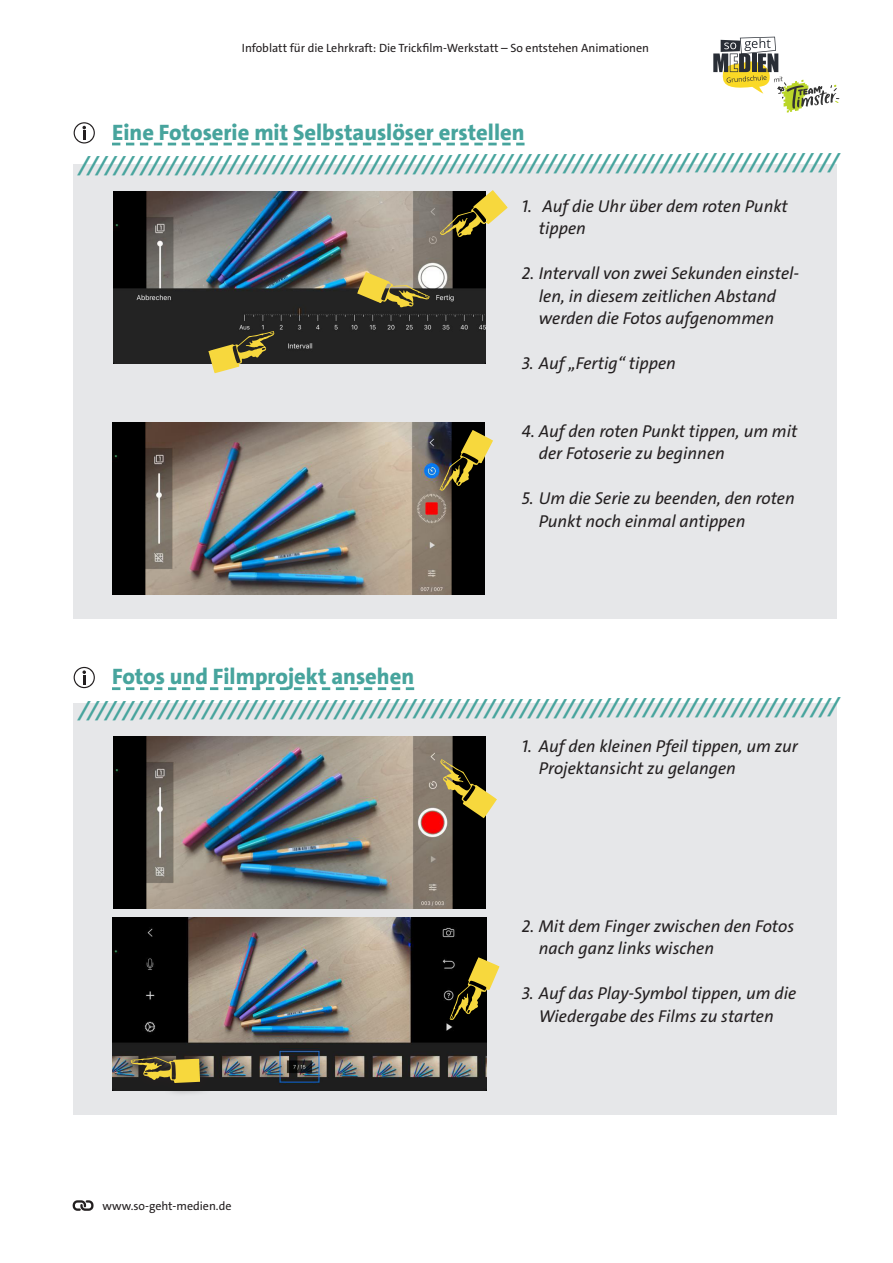
<style>
.page{position:relative;width:893px;height:1263px;background:#fff}
.page>*{position:absolute;margin:0;border:0;box-sizing:border-box;transform-origin:0 0}
.große_Überschrift_fü{font:800 22.5px "The Sans C4 s";color:#47a49d}
.gestrichelte_Linien{font:italic 700 21px "The Sans C4 s";color:#47a49d}
.t1{font:italic 17.25px/22.5px "The Sans C4 s";color:#231f20}
.t2{font:12px "The Sans C4 s";color:#231f20}
</style>
<div class="page">
<svg style="left:73px;top:1200px;width:21px;height:11px"></svg>
<svg style="left:713px;top:37px;width:126px;height:76px"></svg>
<div style="left:73px;top:164px;width:764px;height:455px;background:#e6e7e9"></div>
<svg style="left:112px;top:143px;width:413px;height:2px"></svg>
<svg style="left:74px;top:122px;width:21px;height:22px"></svg>
<img style="left:113px;top:422px;width:372px;height:172px">
<img style="left:114px;top:192px;width:372px;height:172px">
<div style="left:73px;top:703px;width:764px;height:411px;background:#e6e7e9"></div>
<svg style="left:112px;top:687px;width:302px;height:3px"></svg>
<svg style="left:74px;top:667px;width:21px;height:21px"></svg>
<img style="left:113px;top:918px;width:374px;height:172px">
<img style="left:114px;top:736px;width:372px;height:172px">
<svg style="left:440px;top:190px;width:68px;height:47px"></svg>
<svg style="left:439px;top:430px;width:54px;height:62px;background:#6a6039"></svg>
<svg style="left:439px;top:759px;width:58px;height:59px"></svg>
<svg style="left:117px;top:1044px;width:97px;height:50px;background:#424342"></svg>
<svg style="left:130px;top:1057px;width:70px;height:27px;background:#918036"></svg>
<svg style="left:449px;top:957px;width:51px;height:64px"></svg>
<svg style="left:208px;top:331px;width:67px;height:42px"></svg>
<svg style="left:357px;top:272px;width:73px;height:35px;background:#a09156"></svg>
<p class="t2" style="left:242px;top:41px;width:409px">Infoblatt für die Lehrkraft: Die Trickfilm-Werkstatt – So entstehen Animationen</p>
<p class="große_Überschrift_fü" style="left:112px;top:117px;width:414px">Eine Fotoserie mit Selbstauslöser erstellen</p>
<p class="gestrichelte_Linien" style="left:79px;top:150px;width:761px">//////////////////////////////////////////////////////////////////////////////////////</p>
<p class="t1" style="left:539px;top:195px;width:250px;text-indent:-17px">1. Auf die Uhr über dem roten Punkt tippen</p>
<p class="t1" style="left:522px;top:262px;width:279px;text-align:center">2. Intervall von zwei Sekunden einstel&shy;len, in diesem zeitlichen Abstand werden die Fotos aufgenommen</p>
<p class="t1" style="left:522px;top:352px;width:156px">3. Auf „Fertig“ tippen</p>
<p class="große_Überschrift_fü" style="left:112px;top:662px;width:304px">Fotos und Filmprojekt ansehen</p>
<p class="t1" style="left:539px;top:420px;width:260px;text-indent:-17px">4. Auf den roten Punkt tippen, um mit der Fotoserie zu beginnen</p>
<p class="t1" style="left:539px;top:487px;width:257px;text-indent:-17px">5. Um die Serie zu beenden, den roten<br>Punkt noch einmal antippen</p>
<p class="gestrichelte_Linien" style="left:79px;top:694px;width:761px">//////////////////////////////////////////////////////////////////////////////////////</p>
<p class="t1" style="left:539px;top:735px;width:261px;text-indent:-17px">1. Auf den kleinen Pfeil tippen, um zur<br>Projektansicht zu gelangen</p>
<p class="t2" style="left:102px;top:1198px;width:131px">www.so-geht-medien.de</p>
<p class="t1" style="left:539px;top:915px;width:257px;text-indent:-17px">2. Mit dem Finger zwischen den Fotos nach ganz links wischen</p>
<p class="t1" style="left:522px;top:982px;width:276px;text-align:center">3. Auf das Play-Symbol tippen, um die<br>Wiedergabe des Films zu starten</p>
</div>
